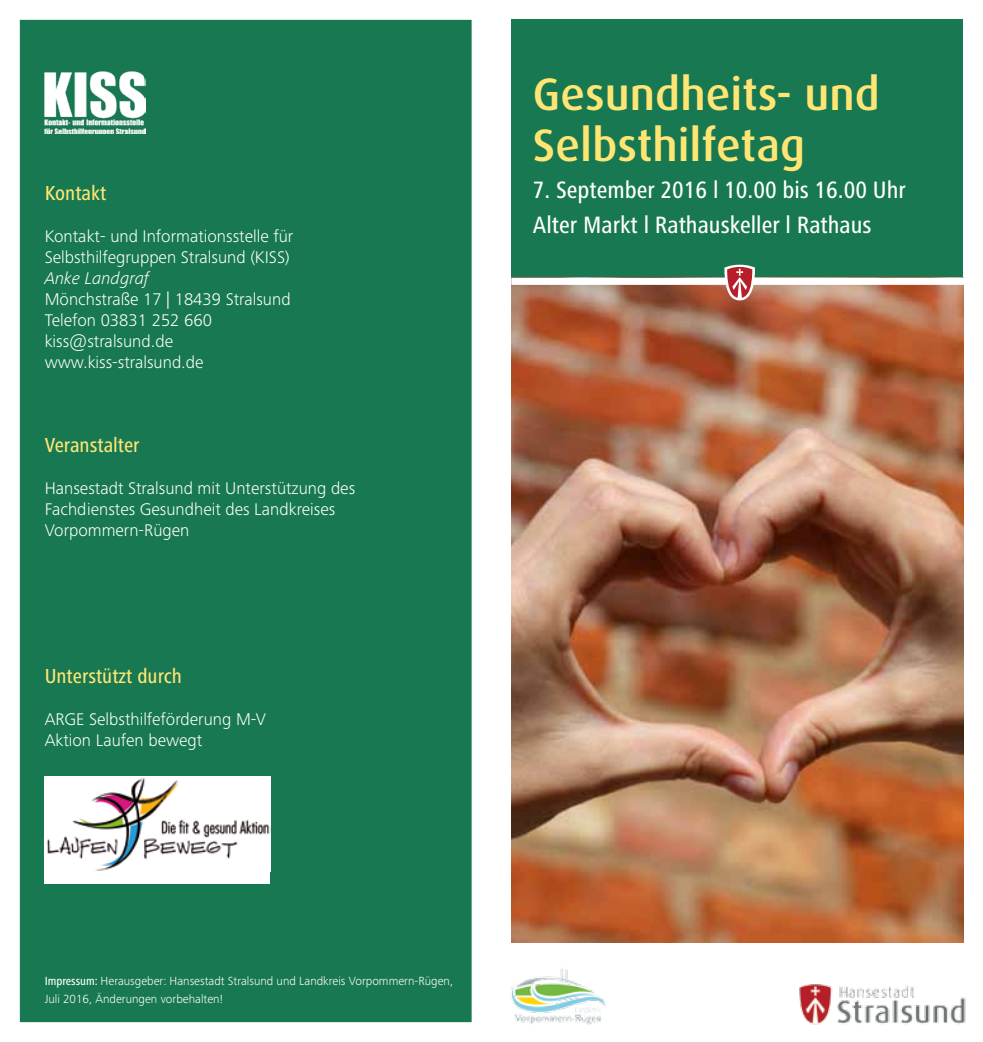
<style>
.page{position:relative;width:983px;height:1042px;background:#fff}
.page>*{position:absolute;margin:0;border:0;box-sizing:border-box;transform-origin:0 0}
.t1{font:500 45.5px/50.8px "Dax OT";color:#ffe674}
.t2{font:500 condensed 24.5px/35px "Frutiger Next Pro";color:#fff}
.t3{font:500 condensed 21px "Frutiger Next Pro";color:#ffe674}
.t4{font:300 17.5px/21px "Frutiger Next Pro";color:#fff}
.t5{font:italic 300 17.5px "Frutiger Next Pro";color:#fff}
.t6{font:300 12.25px/17.5px "Frutiger Next Pro";color:#fff}
.s1{font-weight:500;font-stretch:condensed}
</style>
<div class="page">
<div style="left:20px;top:20px;width:451px;height:1002px;background:#177851"></div>
<div style="left:511px;top:20px;width:451px;height:258px;background:#177851"></div>
<img style="left:511px;top:285px;width:451px;height:658px">
<img style="left:510px;top:968px;width:96px;height:57px">
<svg style="left:724px;top:265px;width:30px;height:35px"></svg>
<img style="left:799px;top:984px;width:167px;height:41px">
<img style="left:45px;top:71px;width:100px;height:63px">
<div style="left:45px;top:776px;width:225px;height:107px;background:#fff"></div>
<img style="left:46px;top:778px;width:224px;height:93px">
<p class="t3" style="left:45px;top:181px;width:63px">Kontakt</p>
<p class="t4" style="left:45px;top:225px;width:250px">Kontakt- und Informationsstelle für<br>Selbsthilfegruppen Stralsund (KISS)</p>
<p class="t5" style="left:45px;top:268px;width:106px">Anke Landgraf</p>
<p class="t4" style="left:45px;top:288px;width:247px">Mönchstraße 17 | 18439 Stralsund<br>Telefon 03831 252 660 kiss@stralsund.de www.kiss-stralsund.de</p>
<p class="t3" style="left:45px;top:433px;width:96px">Veranstalter</p>
<p class="t4" style="left:45px;top:477px;width:312px">Hansestadt Stralsund mit Unterstützung des<br>Fachdienstes Gesundheit des Landkreises<br>Vorpommern-Rügen</p>
<p class="t3" style="left:45px;top:664px;width:139px">Unterstützt durch</p>
<p class="t4" style="left:45px;top:708px;width:223px">ARGE Selbsthilfeförderung M-V<br>Aktion Laufen bewegt</p>
<h1 class="t1" style="left:533px;top:70px;width:348px">Gesundheits- und<br>Selbsthilfetag</h1>
<h2 class="t2" style="left:533px;top:172px;width:374px">7. September 2016 l 10.00 bis 16.00 Uhr<br>Alter Markt l Rathauskeller l Rathaus</h2>
<p class="t6" style="left:45px;top:972px;width:410px"><span class="s1">Impressum:</span> Herausgeber: Hansestadt Stralsund und Landkreis Vorpommern-Rügen,<br>Juli 2016, Änderungen vorbehalten!</p>
</div>
